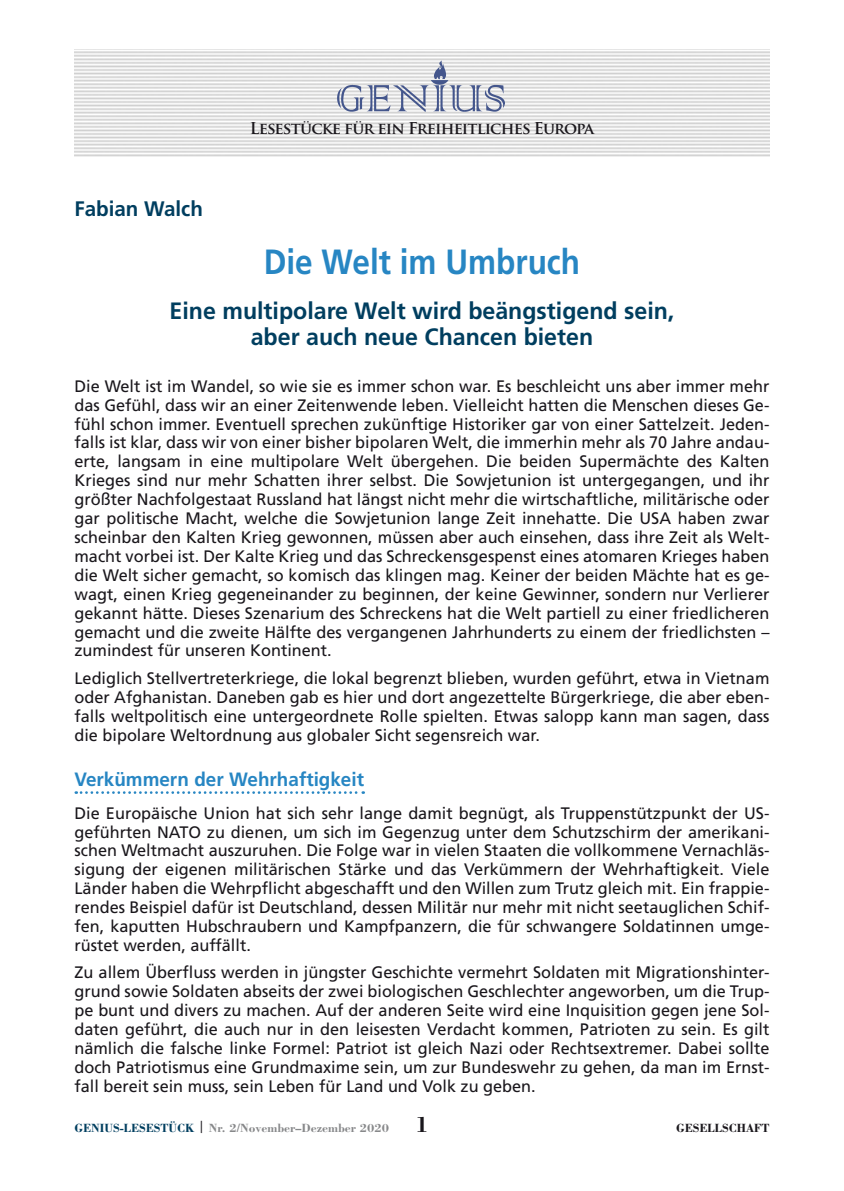
<style>
.page{position:relative;width:844px;height:1191px;background:#fff}
.page>*{position:absolute;margin:0;border:0;box-sizing:border-box;transform-origin:0 0}
.Beitrag_Titel{font:700 35px "Frutiger LT Std";color:#2786c3;scale:.9 1}
.Beitrag_Untertitel{font:700 23.62px/26.2px "Frutiger LT Std";color:#003e5f;text-align:center}
.Beitrag_Autor{font:700 21px "Frutiger LT Std";color:#003e5f}
.Zwischentitel{font:700 19.25px "Frutiger LT Std";color:#2786c3}
.Normal_nach_Titel_Un{font:16.62px/18.9px "Frutiger LT Std";color:#1a171c;text-align:justify}
.t1{font:700 15.92px "Trajan Pro";letter-spacing:-.05em;color:#1a171c}
.Fußzeile{font:700 12.25px "Bodoni Std";color:#87888a}
.Fußzeile-2{font:700 12.25px "Bodoni Std";color:#1a171c}
.s1{color:#003e5f}
.s2{color:#1a171c}
.s3{font-size:22.75px;color:#1a171c}
</style>
<div class="page">
<img style="left:337px;top:59px;width:168px;height:53px">
<img style="left:429px;top:59px;width:22px;height:22px">
<svg style="left:76px;top:791px;width:287px;height:3px"></svg>
<p class="Beitrag_Autor" style="left:74px;top:197px;width:130px">Fabian Walch</p>
<p class="t1" style="left:250px;top:118px;width:346px">Lesestücke für ein Freiheitliches Europa</p>
<p class="Beitrag_Titel" style="left:264px;top:241px;width:353px">Die Welt im Umbruch</p>
<p class="Beitrag_Untertitel" style="left:169px;top:297px;width:506px">Eine multipolare Welt wird beängstigend sein, aber auch neue Chancen bieten</p>
<p class="Normal_nach_Titel_Un" style="left:74px;top:376px;width:696px">Die Welt ist im Wandel, so wie sie es immer schon war. Es beschleicht uns aber immer mehr das Gefühl, dass wir an einer Zeitenwende leben. Vielleicht hatten die Menschen dieses Ge&shy;fühl schon immer. Eventuell sprechen zukünftige Historiker gar von einer Sattelzeit. Jeden&shy;falls ist klar, dass wir von einer bisher bipolaren Welt, die immerhin mehr als 70 Jahre andau&shy;erte, langsam in eine multipolare Welt übergehen. Die beiden Supermächte des Kalten Krieges sind nur mehr Schatten ihrer selbst. Die Sowjetunion ist untergegangen, und ihr größter Nachfolgestaat Russland hat längst nicht mehr die wirtschaftliche, militärische oder gar politische Macht, welche die Sowjetunion lange Zeit innehatte. Die USA haben zwar scheinbar den Kalten Krieg gewonnen, müssen aber auch einsehen, dass ihre Zeit als Welt&shy;macht vorbei ist. Der Kalte Krieg und das Schreckensgespenst eines atomaren Krieges haben die Welt sicher gemacht, so komisch das klingen mag. Keiner der beiden Mächte hat es ge&shy;wagt, einen Krieg gegeneinander zu beginnen, der keine Gewinner, sondern nur Verlierer gekannt hätte. Dieses Szenarium des Schreckens hat die Welt partiell zu einer friedlicheren gemacht und die zweite Hälfte des vergangenen Jahrhunderts zu einem der friedlichsten – zumindest für unseren Kontinent.</p>
<p class="Normal_nach_Titel_Un" style="left:74px;top:668px;width:696px">Lediglich Stellvertreterkriege, die lokal begrenzt blieben, wurden geführt, etwa in Vietnam oder Afghanistan. Daneben gab es hier und dort angezettelte Bürgerkriege, die aber eben&shy;falls weltpolitisch eine untergeordnete Rolle spielten. Etwas salopp kann man sagen, dass die bipolare Weltordnung aus globaler Sicht segensreich war.</p>
<p class="Zwischentitel" style="left:74px;top:768px;width:291px">Verkümmern der Wehrhaftigkeit</p>
<p class="Normal_nach_Titel_Un" style="left:74px;top:803px;width:696px">Die Europäische Union hat sich sehr lange damit begnügt, als Truppenstützpunkt der US&shy;geführten NATO zu dienen, um sich im Gegenzug unter dem Schutzschirm der amerikani&shy;schen Weltmacht auszuruhen. Die Folge war in vielen Staaten die vollkommene Vernachläs&shy;sigung der eigenen militärischen Stärke und das Verkümmern der Wehrhaftigkeit. Viele Länder haben die Wehrpflicht abgeschafft und den Willen zum Trutz gleich mit. Ein frappie&shy;rendes Beispiel dafür ist Deutschland, dessen Militär nur mehr mit nicht seetauglichen Schif&shy;fen, kaputten Hubschraubern und Kampfpanzern, die für schwangere Soldatinnen umge&shy;rüstet werden, auffällt.</p>
<p class="Normal_nach_Titel_Un" style="left:74px;top:963px;width:696px">Zu allem Überfluss werden in jüngster Geschichte vermehrt Soldaten mit Migrationshinter&shy;grund sowie Soldaten abseits der zwei biologischen Geschlechter angeworben, um die Trup&shy;pe bunt und divers zu machen. Auf der anderen Seite wird eine Inquisition gegen jene Sol&shy;daten geführt, die auch nur in den leisesten Verdacht kommen, Patrioten zu sein. Es gilt nämlich die falsche linke Formel: Patriot ist gleich Nazi oder Rechtsextremer. Dabei sollte doch Patriotismus eine Grundmaxime sein, um zur Bundeswehr zu gehen, da man im Ernst&shy;fall bereit sein muss, sein Leben für Land und Volk zu geben.</p>
<p class="Fußzeile" style="left:74px;top:1120px;width:356px"><span class="s1">GENIUS-LESESTÜCK</span> <span class="s2">|</span> Nr. 2/November–Dezember 2020 <span class="s3">1</span></p>
<p class="Fußzeile-2" style="left:675px;top:1120px;width:95px">GESELLSCHAFT</p>
</div>
